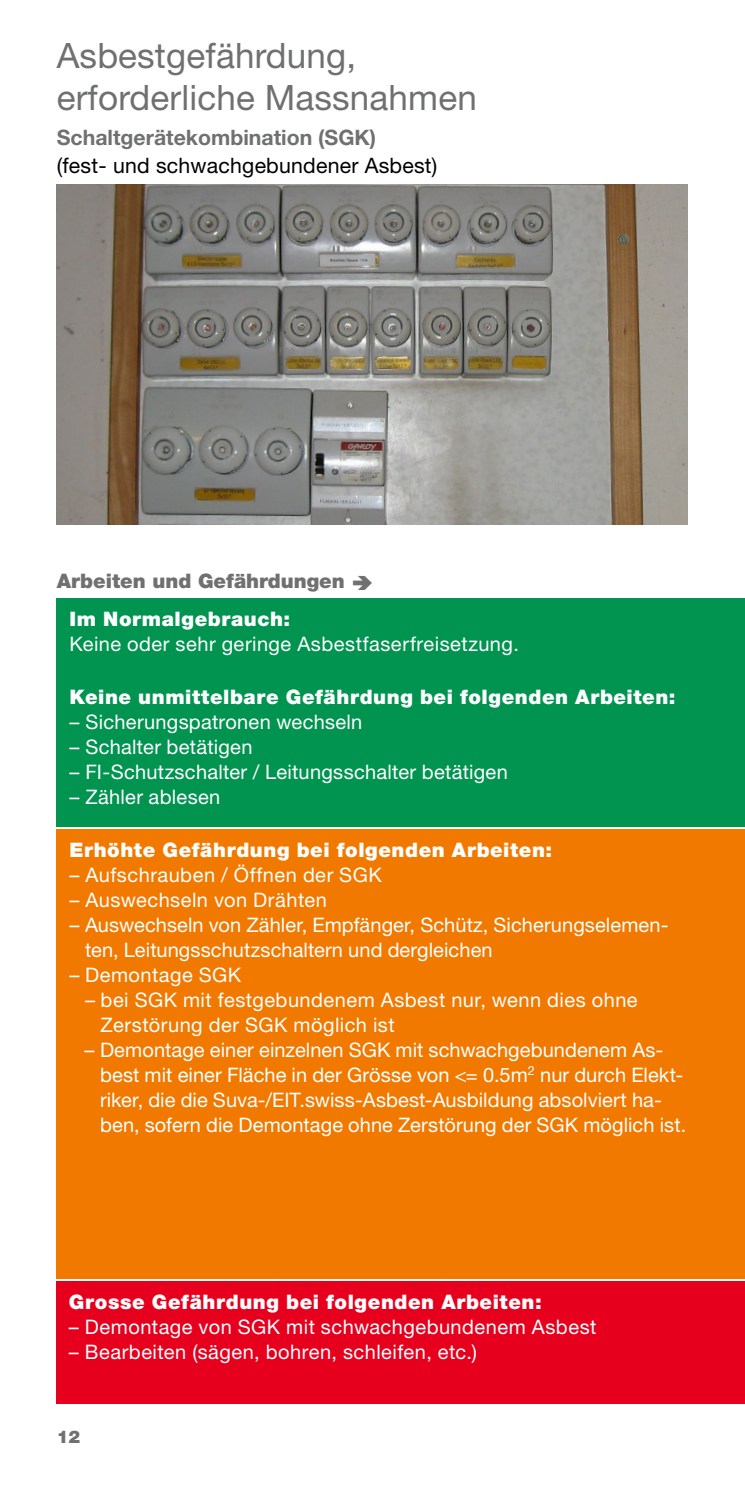
<style>
.page{position:relative;width:745px;height:1489px;background:#fff}
.page>*{position:absolute;margin:0;border:0;box-sizing:border-box;transform-origin:0 0}
.t1{font:35px/42.5px "Helvetica Neue LT Std";letter-spacing:.005em;color:#6f7070}
.t2{font:21.25px "Helvetica Neue LT Std";letter-spacing:.01em;color:#000}
.t3{font:700 21.25px "Helvetica Neue LT Std";color:#6f7070}
.t4{font:20px/25px "Helvetica Neue LT Std";letter-spacing:.01em;color:#fff}
.t5{font:900 20px "Helvetica Neue LT Std";letter-spacing:.03em;color:#fff}
.t6{font:900 20px "Helvetica Neue LT Std";color:#6f7070}
.t7{font:900 17.5px "Helvetica Neue LT Std";color:#6f7070}
</style>
<div class="page">
<img style="left:57px;top:184px;width:630px;height:340px">
<div style="left:57px;top:1281px;width:687px;height:122px;background:#e7001d"></div>
<div style="left:57px;top:829px;width:687px;height:449px;background:#f17900"></div>
<div style="left:57px;top:598px;width:687px;height:229px;background:#009450"></div>
<h1 class="t1" style="left:57px;top:33px;width:421px">Asbestgefährdung, erforderliche Massnahmen</h1>
<p class="t3" style="left:57px;top:124px;width:321px">Schaltgerätekombination (SGK)</p>
<p class="t2" style="left:57px;top:153px;width:382px">(fest- und schwachgebundener Asbest)</p>
<p class="t6" style="left:57px;top:569px;width:289px">Arbeiten und Gefährdungen</p>
<p class="t5" style="left:69px;top:606px;width:222px">Im Normalgebrauch:</p>
<p class="t4" style="left:69px;top:631px;width:450px">Keine oder sehr geringe Asbestfaserfreisetzung.</p>
<p class="t5" style="left:69px;top:685px;width:607px">Keine unmittelbare Gefährdung bei folgenden Arbeiten:</p>
<p class="t4" style="left:69px;top:709px;width:294px">– Sicherungspatronen wechseln</p>
<p class="t4" style="left:69px;top:734px;width:184px">– Schalter betätigen</p>
<p class="t4" style="left:69px;top:759px;width:439px">– FI-Schutzschalter / Leitungsschalter betätigen</p>
<p class="t4" style="left:69px;top:784px;width:152px">– Zähler ablesen</p>
<p class="t5" style="left:69px;top:837px;width:484px">Erhöhte Gefährdung bei folgenden Arbeiten:</p>
<p class="t4" style="left:69px;top:862px;width:313px">– Aufschrauben / Öffnen der SGK</p>
<p class="t4" style="left:69px;top:887px;width:259px">– Auswechseln von Drähten</p>
<p class="t4" style="left:85px;top:912px;width:584px;text-indent:-16px">– Auswechseln von Zähler, Empfänger, Schütz, Sicherungselemen&shy;ten, Leitungsschutzschaltern und dergleichen</p>
<p class="t4" style="left:69px;top:962px;width:173px">– Demontage SGK</p>
<p class="t4" style="left:101px;top:987px;width:538px;text-indent:-16px">– bei SGK mit festgebundenem Asbest nur, wenn dies ohne<br>Zerstörung der SGK möglich ist</p>
<p class="t4" style="left:100px;top:1037px;width:587px;text-indent:-16px">– Demontage einer einzelnen SGK mit schwachgebundenem As&shy;best mit einer Fläche in der Grösse von &lt;= 0.5m<sup>2</sup> nur durch Elekt&shy;riker, die die Suva-/EIT.swiss-Asbest-Ausbildung absolviert ha&shy;ben, sofern die Demontage ohne Zerstörung der SGK möglich ist.</p>
<p class="t5" style="left:69px;top:1290px;width:474px">Grosse Gefährdung bei folgenden Arbeiten:</p>
<p class="t4" style="left:69px;top:1314px;width:529px">– Demontage von SGK mit schwachgebundenem Asbest</p>
<p class="t4" style="left:69px;top:1339px;width:409px">– Bearbeiten (sägen, bohren, schleifen, etc.)</p>
<p class="t7" style="left:57px;top:1426px;width:25px">12</p>
</div>
